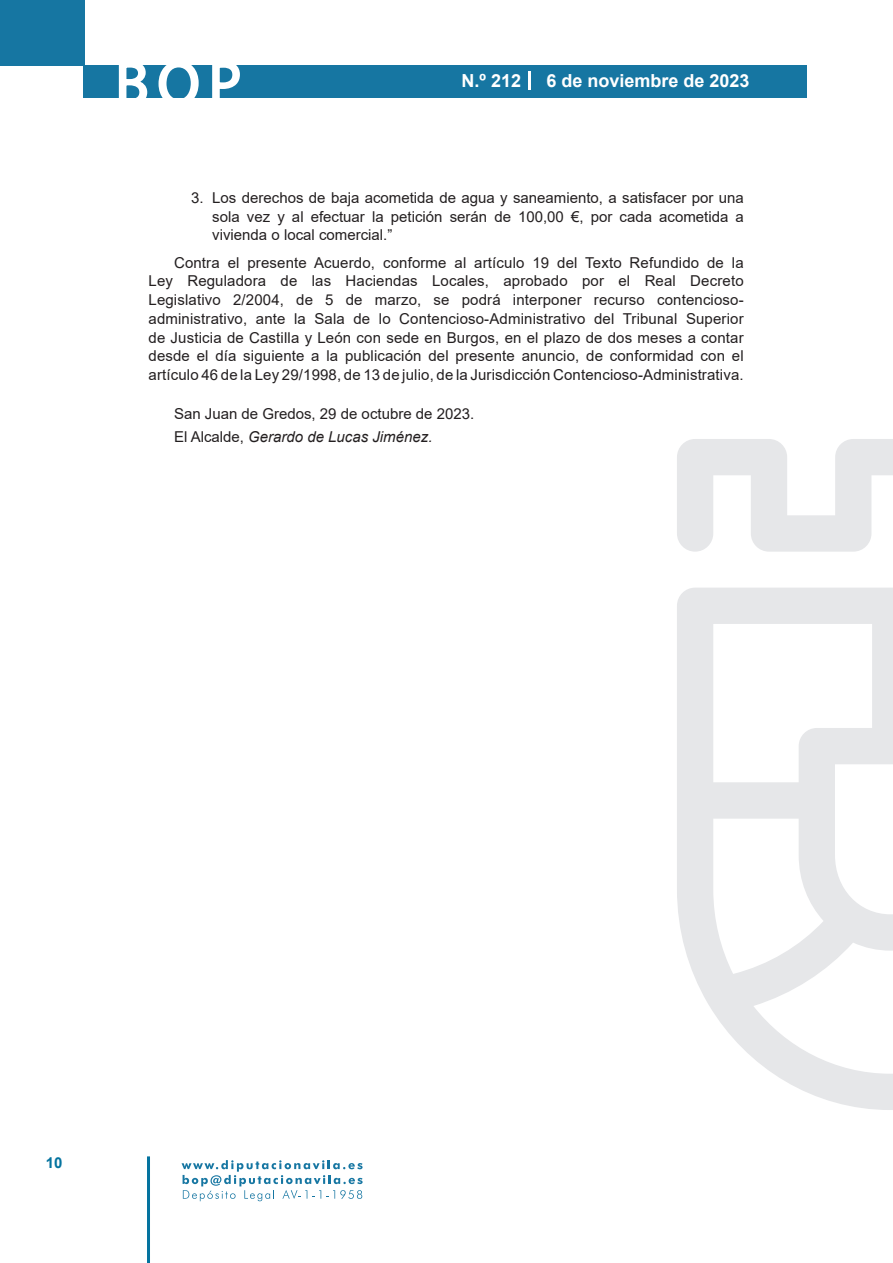
<style>
.page{position:relative;width:893px;height:1263px;background:#fff}
.page>*{position:absolute;margin:0;border:0;box-sizing:border-box;transform-origin:0 0}
.t1{font:500 61.5px "Avant Garde";color:#fff}
.t2{font:700 18px "Arial";color:#fff}
.texto_normal{font:15px/18.8px "Arial";letter-spacing:.005em;color:#231f20;text-align:justify}
.fecha{font:15px "Arial";color:#231f20}
.firma{font:italic 15px "Arial";color:#231f20}
.t3{font:700 15px "Arial";color:#04739f}
.s1{font-style:normal}
</style>
<div class="page">
<div style="left:0;top:0;width:85px;height:65px;background:#1676a2"></div>
<div style="left:84px;top:65px;width:723px;height:33px;background:#1676a2"></div>
<svg style="left:118px;top:65px;width:30px;height:33px"></svg>
<svg style="left:158px;top:65px;width:41px;height:33px"></svg>
<svg style="left:212px;top:65px;width:28px;height:33px"></svg>
<svg style="left:182px;top:1160px;width:181px;height:41px"></svg>
<hr style="left:147px;top:1156px;width:3px;height:107px;background:#04739f">
<svg style="left:529px;top:71px;width:2px;height:19px"></svg>
<svg style="left:677px;top:439px;width:216px;height:671px"></svg>
<h1 class="t1" style="left:115px;top:46px;width:128px">BOP</h1>
<p class="t2" style="left:462px;top:68px;width:61px">N.º 212</p>
<p class="t2" style="left:546px;top:68px;width:205px">6 de noviembre de 2023</p>
<p class="texto_normal" style="left:212px;top:188px;width:533px;text-indent:-21px">3. Los derechos de baja acometida de agua y saneamiento, a satisfacer por una sola vez y al efectuar la petición serán de 100,00 €, por cada acometida a vivienda o local comercial.”</p>
<p class="texto_normal" style="left:148px;top:253px;width:597px;text-indent:26px">Contra el presente Acuerdo, conforme al artículo 19 del Texto Refundido de la Ley Reguladora de las Haciendas Locales, aprobado por el Real Decreto Legislativo 2/2004, de 5 de marzo, se podrá interponer recurso contencioso&shy;administrativo, ante la Sala de lo Contencioso-Administrativo del Tribunal Superior de Justicia de Castilla y León con sede en Burgos, en el plazo de dos meses a contar desde el día siguiente a la publicación del presente anuncio, de conformidad con el artículo 46 de la Ley 29/1998, de 13 de julio, de la Jurisdicción Contencioso-Administrativa.</p>
<p class="fecha" style="left:174px;top:404px;width:302px">San Juan de Gredos, 29 de octubre de 2023.</p>
<p class="firma" style="left:174px;top:427px;width:260px"><span class="s1">El Alcalde,</span> Gerardo de Lucas Jiménez.</p>
<p class="t3" style="left:46px;top:1152px;width:18px">10</p>
</div>
